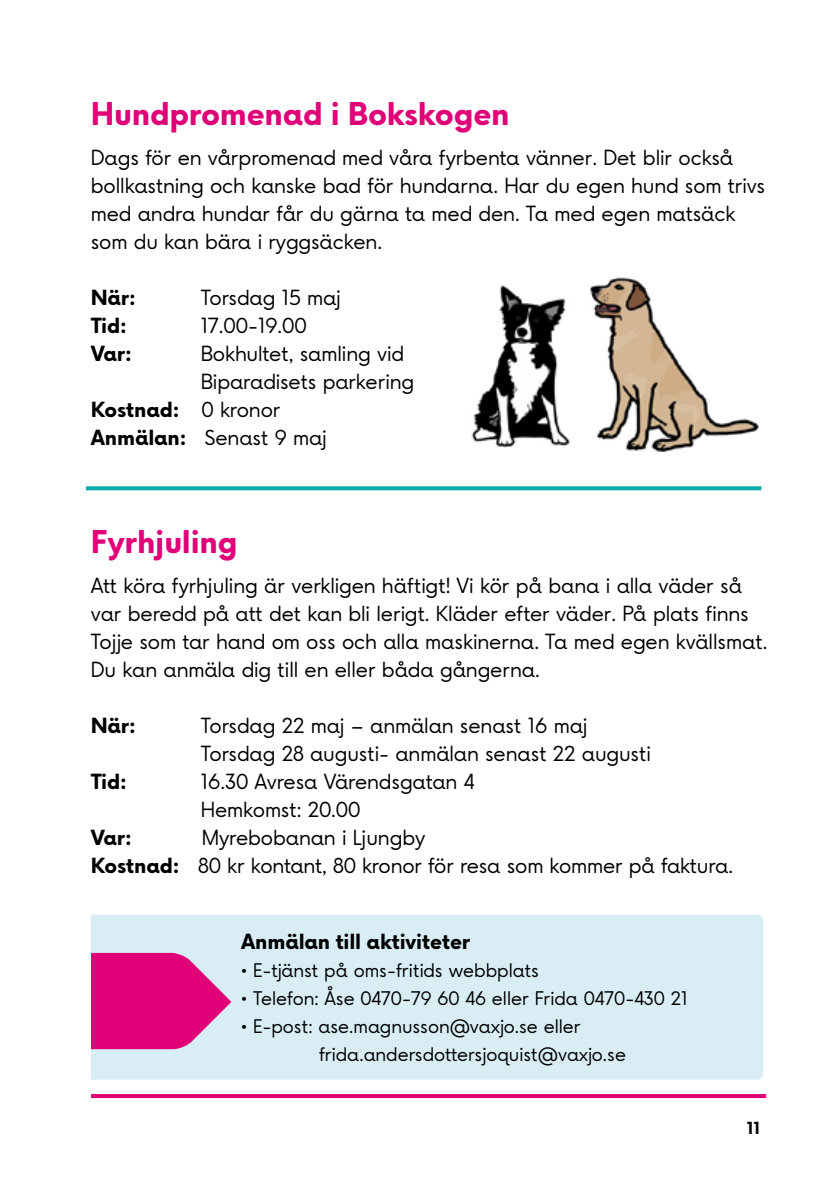
<style>
.page{position:relative;width:840px;height:1191px;background:#fff}
.page>*{position:absolute;margin:0;border:0;box-sizing:border-box;transform-origin:0 0}
.t1{font:700 30px "Vaxjo Now";letter-spacing:-.005em;color:#e00078}
.t2{font:20px/28px "Vaxjo Now";letter-spacing:-.005em;color:#000}
.t3{font:700 20px "Vaxjo Now";letter-spacing:-.005em;color:#000}
.t4{font:18px/28px "Vaxjo Now";color:#000}
.t5{font:700 16px "Vaxjo Now";color:#000}
.s1{font-weight:400}
.s2{font-weight:700}
</style>
<div class="page">
<svg style="left:91px;top:1094px;width:674px;height:4px;background:#e0057a"></svg>
<div style="left:87px;top:914px;width:676px;height:165px;background:#d9eef4;border-radius:6px"></div>
<svg style="left:91px;top:953px;width:140px;height:96px"></svg>
<div style="left:0;top:899px;width:91px;height:279px;background:#fff"></div>
<svg style="left:86px;top:486px;width:675px;height:4px;background:#14b2af"></svg>
<img style="left:590px;top:277px;width:169px;height:174px">
<img style="left:471px;top:285px;width:99px;height:162px">
<h1 class="t1" style="left:91px;top:92px;width:420px">Hundpromenad i Bokskogen</h1>
<p class="t2" style="left:91px;top:143px;width:675px">Dags för en vårpromenad med våra fyrbenta vänner. Det blir också bollkastning och kanske bad för hundarna. Har du egen hund som trivs med andra hundar får du gärna ta med den. Ta med egen matsäck som du kan bära i ryggsäcken.</p>
<p class="t3" style="left:91px;top:283px;width:47px">När:</p>
<p class="t2" style="left:201px;top:283px;width:142px">Torsdag 15 maj</p>
<p class="t3" style="left:91px;top:311px;width:37px">Tid:</p>
<p class="t2" style="left:201px;top:311px;width:108px">17.00-19.00</p>
<p class="t3" style="left:91px;top:339px;width:43px">Var:</p>
<p class="t2" style="left:201px;top:339px;width:205px">Bokhultet, samling vid</p>
<p class="t2" style="left:201px;top:367px;width:215px">Biparadisets parkering</p>
<p class="t3" style="left:91px;top:395px;width:191px">Kostnad: <span class="s1">0 kronor</span></p>
<p class="t2" style="left:91px;top:423px;width:237px"><span class="s2">Anmälan:</span> Senast 9 maj</p>
<h1 class="t1" style="left:91px;top:520px;width:148px">Fyrhjuling</h1>
<p class="t2" style="left:91px;top:571px;width:678px">Att köra fyrhjuling är verkligen häftigt! Vi kör på bana i alla väder så var beredd på att det kan bli lerigt. Kläder efter väder. På plats finns Tojje som tar hand om oss och alla maskinerna. Ta med egen kvällsmat.<br>Du kan anmäla dig till en eller båda gångerna.</p>
<p class="t3" style="left:91px;top:711px;width:47px">När:</p>
<p class="t2" style="left:201px;top:711px;width:451px">Torsdag 22 maj – anmälan senast 16 maj<br>Torsdag 28 augusti- anmälan senast 22 augusti</p>
<p class="t3" style="left:91px;top:767px;width:37px">Tid:</p>
<p class="t2" style="left:201px;top:767px;width:275px">16.30 Avresa Värendsgatan 4<br>Hemkomst: 20.00</p>
<p class="t3" style="left:91px;top:823px;width:43px">Var:</p>
<p class="t2" style="left:91px;top:823px;width:643px;text-indent:111px">Myrebobanan i Ljungby<br><span class="s2">Kostnad:</span> 80 kr kontant, 80 kronor för resa som kommer på faktura.</p>
<p class="t3" style="left:241px;top:927px;width:230px">Anmälan till aktiviteter</p>
<p class="t4" style="left:241px;top:956px;width:299px">• E-tjänst på oms-fritids webbplats</p>
<p class="t4" style="left:241px;top:984px;width:448px">• Telefon: Åse 0470-79 60 46 eller Frida 0470-430 21</p>
<p class="t4" style="left:319px;top:1012px;width:308px;text-indent:-78px">• E-post: ase.magnusson@vaxjo.se eller frida.andersdottersjoquist@vaxjo.se</p>
<p class="t5" style="left:746px;top:1116px;width:15px">11</p>
</div>
